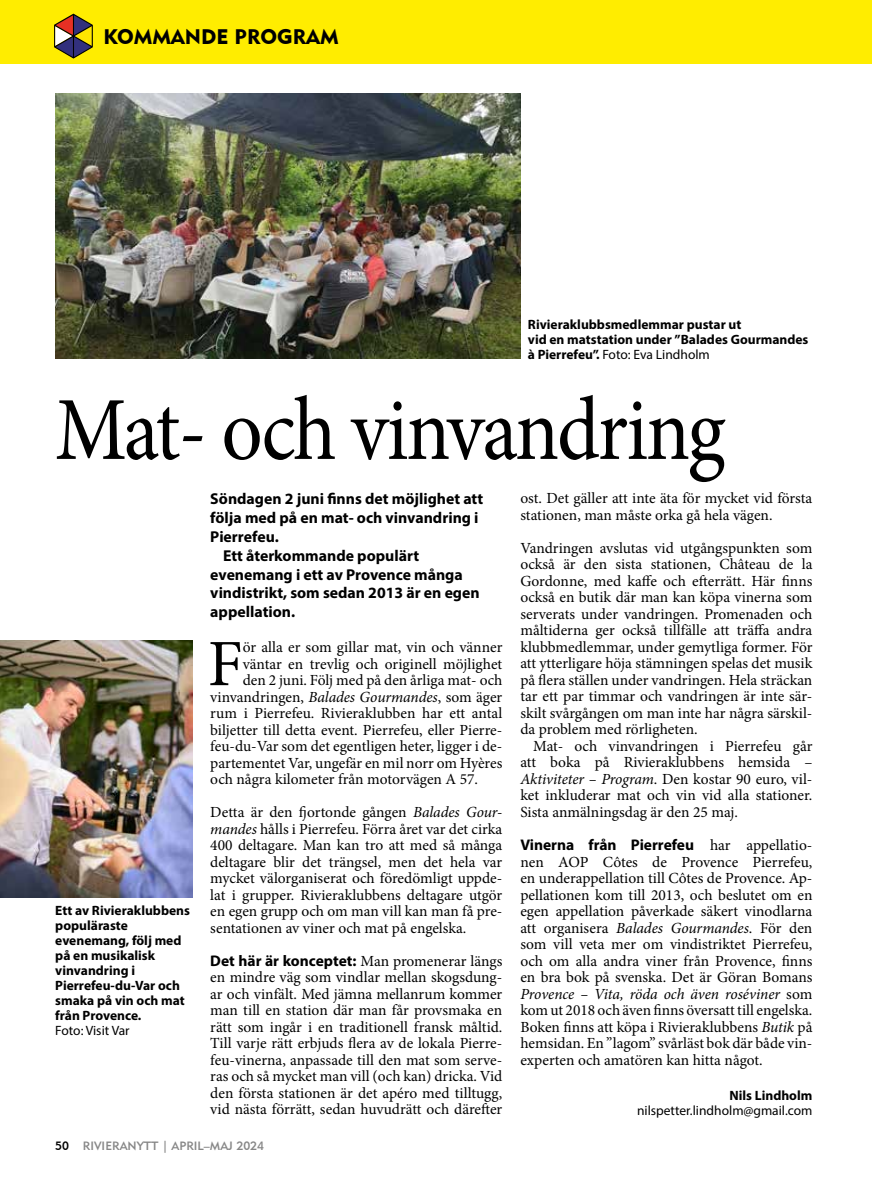
<style>
.page{position:relative;width:872px;height:1191px;background:#fff}
.page>*{position:absolute;margin:0;border:0;box-sizing:border-box;transform-origin:0 0}
.t1{font:90px "Minion Pro";letter-spacing:-.025em;color:#000;scale:.9 1}
.t2{font:66.15px "Minion Pro";color:#000}
.t3{font:21px "Geometric 415 BT Black A";color:#000}
.t4{font:700 15.75px "Myriad Pro";color:#000}
.t5{font:15.45px/16.5px "Minion Pro";color:#000;text-align:justify}
.t6{font:700 15.45px "Myriad Pro";color:#000}
.t7{font:700 13.5px/15px "Myriad Pro";color:#000}
.t8{font:13.5px "Myriad Pro";color:#000}
.t9{font:12px "Geometric 415 BT Medium A";color:#878787}
.s1{font-weight:400}
.s2{font-style:italic}
.s3{font-family:"Minion Pro";font-weight:400}
.s4{color:#000}
</style>
<div class="page">
<img style="left:55px;top:94px;width:465px;height:265px">
<img style="left:0;top:641px;width:192px;height:256px">
<div style="left:0;top:0;width:872px;height:64px;background:#ffed00"></div>
<svg style="left:54px;top:14px;width:39px;height:45px"></svg>
<h3 class="t3" style="left:104px;top:23px;width:237px">KOMMANDE PROGRAM</h3>
<p class="t7" style="left:528px;top:316px;width:282px">Rivieraklubbsmedlemmar pustar ut<br>vid en matstation under ”Balades Gourmandes à Pierrefeu”. <span class="s1">Foto: Eva Lindholm</span></p>
<h1 class="t1" style="left:55px;top:370px;width:747px">Mat- och vinvandring</h1>
<p class="t7" style="left:55px;top:902px;width:136px">Ett av Rivieraklubbens populäraste evenemang, följ med på en musikalisk vinvandring i<br>Pierrefeu-du-Var och smaka på vin och mat från Provence.</p>
<p class="t8" style="left:55px;top:1022px;width:76px">Foto: Visit Var</p>
<p class="t4" style="left:210px;top:488px;width:274px">Söndagen 2 juni finns det möjlighet att</p>
<p class="t4" style="left:210px;top:507px;width:270px">följa med på en mat- och vinvandring i</p>
<p class="t4" style="left:210px;top:526px;width:70px">Pierrefeu.</p>
<p class="t4" style="left:223px;top:545px;width:198px">Ett återkommande populärt</p>
<p class="t4" style="left:210px;top:564px;width:254px">evenemang i ett av Provence många</p>
<p class="t4" style="left:210px;top:583px;width:271px">vindistrikt, som sedan 2013 är en egen</p>
<p class="t4" style="left:210px;top:602px;width:86px">appellation.</p>
<h2 class="t2" style="left:208px;top:619px;width:37px">F</h2>
<p class="t5" style="left:243px;top:639px;width:261px">ör alla er som gillar mat, vin och vänner</p>
<p class="t5" style="left:243px;top:655px;width:261px">väntar en trevlig och originell möjlighet</p>
<p class="t5" style="left:243px;top:672px;width:261px">den 2 juni. Följ med på den årliga mat- och</p>
<p class="t5" style="left:210px;top:688px;width:293px">vinvandringen, <span class="s2">Balades Gourmandes</span>, som äger</p>
<p class="t5" style="left:210px;top:705px;width:293px">rum i Pierrefeu. Rivieraklubben har ett antal</p>
<p class="t5" style="left:210px;top:721px;width:293px">biljetter till detta event. Pierrefeu, eller Pierre-</p>
<p class="t5" style="left:210px;top:738px;width:293px">feu-du-Var som det egentligen heter, ligger i de-</p>
<p class="t5" style="left:210px;top:754px;width:293px">partementet Var, ungefär en mil norr om Hyères</p>
<p class="t5" style="left:210px;top:771px;width:269px">och några kilometer från motorvägen A 57.</p>
<p class="t5" style="left:210px;top:804px;width:293px">Detta är den fjortonde gången <span class="s2">Balades Gour&shy;mandes</span> hålls i Pierrefeu. Förra året var det cirka 400 deltagare. Man kan tro att med så många deltagare blir det trängsel, men det hela var mycket välorganiserat och föredömligt uppde&shy;lat i grupper. Rivieraklubbens deltagare utgör en egen grupp och om man vill kan man få pre&shy;sentationen av viner och mat på engelska.</p>
<p class="t6" style="left:210px;top:950px;width:293px">Det här är konceptet: <span class="s3">Man promenerar längs</span></p>
<p class="t5" style="left:210px;top:969px;width:293px">en mindre väg som vindlar mellan skogsdung&shy;ar och vinfält. Med jämna mellanrum kommer man till en station där man får provsmaka en rätt som ingår i en traditionell fransk måltid.<br>Till varje rätt erbjuds flera av de lokala Pierre&shy;feu-vinerna, anpassade till den mat som serve&shy;ras och så mycket man vill (och kan) dricka. Vid den första stationen är det apéro med tilltugg, vid nästa förrätt, sedan huvudrätt och därefter</p>
<p class="t9" style="left:55px;top:1138px;width:210px"><span class="s4">50</span> RIVIERANYTT | APRIL–MAJ 2024</p>
<p class="t5" style="left:520px;top:490px;width:293px">ost. Det gäller att inte äta för mycket vid första stationen, man måste orka gå hela vägen.</p>
<p class="t5" style="left:520px;top:540px;width:293px">Vandringen avslutas vid utgångspunkten som också är den sista stationen, Château de la Gordonne, med kaffe och efterrätt. Här finns också en butik där man kan köpa vinerna som serverats under vandringen. Promenaden och måltiderna ger också tillfälle att träffa andra klubbmedlemmar, under gemytliga former. För att ytterligare höja stämningen spelas det musik på flera ställen under vandringen. Hela sträckan tar ett par timmar och vandringen är inte sär&shy;skilt svårgången om man inte har några särskil&shy;da problem med rörligheten.</p>
<p class="t5" style="left:520px;top:738px;width:293px;text-indent:13px">Mat- och vinvandringen i Pierrefeu går att boka på Rivieraklubbens hemsida – <span class="s2">Aktiviteter – Program</span>. Den kostar 90 euro, vil&shy;ket inkluderar mat och vin vid alla stationer.<br>Sista anmälningsdag är den 25 maj.</p>
<p class="t6" style="left:520px;top:834px;width:293px">Vinerna från Pierrefeu <span class="s3">har appellatio-</span></p>
<p class="t5" style="left:520px;top:853px;width:293px">nen AOP Côtes de Provence Pierrefeu, en underappellation till Côtes de Provence. Ap&shy;pellationen kom till 2013, och beslutet om en egen appellation påverkade säkert vinodlarna att organisera <span class="s2">Balades Gourmandes</span>. För den som vill veta mer om vindistriktet Pierrefeu, och om alla andra viner från Provence, finns en bra bok på svenska. Det är Göran Bomans <span class="s2">Provence – Vita, röda och även roséviner</span> som kom ut 2018 och även finns översatt till engelska.<br>Boken finns att köpa i Rivieraklubbens <span class="s2">Butik</span> på hemsidan. En ”lagom” svårläst bok där både vin&shy;experten och amatören kan hitta något.</p>
<p class="t7" style="left:729px;top:1087px;width:84px">Nils Lindholm</p>
<p class="t8" style="left:637px;top:1101px;width:177px">nilspetter.lindholm@gmail.com</p>
</div>
